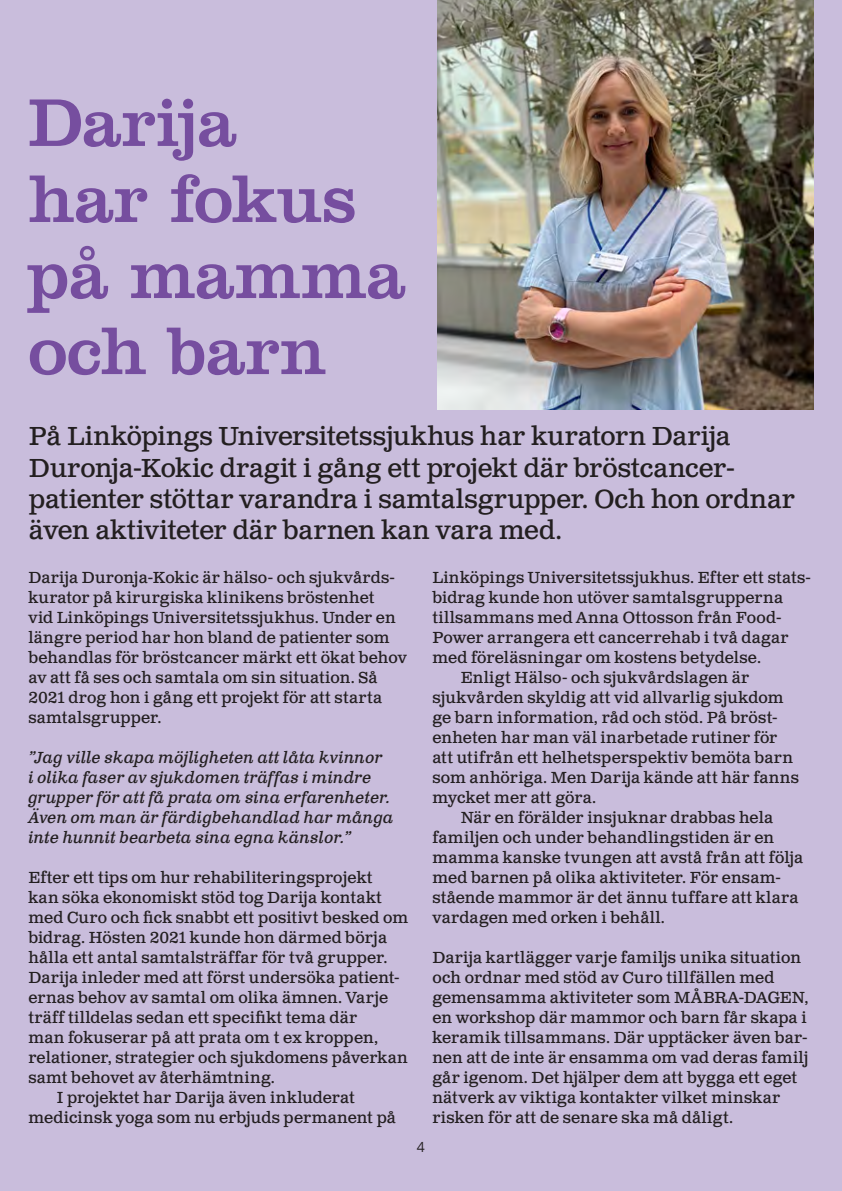
<style>
.page{position:relative;width:842px;height:1191px;background:#c9bddc}
.page>*{position:absolute;margin:0;border:0;box-sizing:border-box;transform-origin:0 0}
.Rubrik_3_liten_fet_v{font:70px/76px "Clarendon";letter-spacing:-.01em;color:#764e9f}
.Ingress_stor{font:26px/31.2px "Clarendon Text Pro";letter-spacing:-.005em;color:#231f20}
.bröd_Clarendon_Text{font:16px/20px "Clarendon Text Pro";letter-spacing:.015em;color:#231f20}
.Citat_i_text_MINDRE{font:italic 16px/20px "Clarendon Text Pro";letter-spacing:.01em;color:#231f20}
.t1{font:14px "Open Sans";color:#231f20}
</style>
<div class="page">
<img style="left:437px;top:0;width:377px;height:409px">
<p class="Rubrik_3_liten_fet_v" style="left:28px;top:83px;width:378px">Darija<br>har fokus på mamma och barn</p>
<p class="Ingress_stor" style="left:29px;top:422px;width:767px">På Linköpings Universitetssjukhus har kuratorn Darija Duronja-Kokic dragit i gång ett projekt där bröstcancer&shy;patienter stöttar varandra i samtalsgrupper. Och hon ordnar även aktiviteter där barnen kan vara med.</p>
<p class="bröd_Clarendon_Text" style="left:28px;top:568px;width:380px">Darija Duronja-Kokic är hälso- och sjukvårds&shy;kurator på kirurgiska klinikens bröstenhet<br>vid Linköpings Universitetssjukhus. Under en längre period har hon bland de patienter som behandlas för bröstcancer märkt ett ökat behov av att få ses och samtala om sin situation. Så 2021 drog hon i gång ett projekt för att starta samtalsgrupper.</p>
<p class="Citat_i_text_MINDRE" style="left:28px;top:748px;width:367px">”Jag ville skapa möjligheten att låta kvinnor<br>i olika faser av sjukdomen träffas i mindre grupper för att få prata om sina erfarenheter.<br>Även om man är färdigbehandlad har många inte hunnit bearbeta sina egna känslor.”</p>
<p class="bröd_Clarendon_Text" style="left:28px;top:868px;width:381px">Efter ett tips om hur rehabiliteringsprojekt<br>kan söka ekonomiskt stöd tog Darija kontakt med Curo och fick snabbt ett positivt besked om bidrag. Hösten 2021 kunde hon därmed börja hålla ett antal samtalsträffar för två grupper.</p>
<p class="bröd_Clarendon_Text" style="left:28px;top:968px;width:381px">Darija inleder med att först undersöka patient&shy;ernas behov av samtal om olika ämnen. Varje träff tilldelas sedan ett specifikt tema där<br>man fokuserar på att prata om t ex kroppen, relationer, strategier och sjukdomens påverkan samt behovet av återhämtning.</p>
<p class="bröd_Clarendon_Text" style="left:28px;top:1088px;width:369px;text-indent:28px">I projektet har Darija även inkluderat medicinsk yoga som nu erbjuds permanent på</p>
<p class="bröd_Clarendon_Text" style="left:432px;top:568px;width:380px">Linköpings Universitetssjukhus. Efter ett stats&shy;bidrag kunde hon utöver samtalsgrupperna tillsammans med Anna Ottosson från Food-Power arrangera ett cancerrehab i två dagar med föreläsningar om kostens betydelse.</p>
<p class="bröd_Clarendon_Text" style="left:432px;top:668px;width:368px;text-indent:28px">Enligt Hälso- och sjukvårdslagen är sjukvården skyldig att vid allvarlig sjukdom ge barn information, råd och stöd. På bröst&shy;enheten har man väl inarbetade rutiner för att utifrån ett helhetsperspektiv bemöta barn som anhöriga. Men Darija kände att här fanns mycket mer att göra.</p>
<p class="bröd_Clarendon_Text" style="left:432px;top:808px;width:372px;text-indent:28px">När en förälder insjuknar drabbas hela familjen och under behandlingstiden är en mamma kanske tvungen att avstå från att följa med barnen på olika aktiviteter. För ensam&shy;stående mammor är det ännu tuffare att klara vardagen med orken i behåll.</p>
<p class="bröd_Clarendon_Text" style="left:432px;top:948px;width:378px">Darija kartlägger varje familjs unika situation och ordnar med stöd av Curo tillfällen med gemensamma aktiviteter som MÅBRA-DAGEN, en workshop där mammor och barn får skapa i keramik tillsammans. Där upptäcker även bar&shy;nen att de inte är ensamma om vad deras familj går igenom. Det hjälper dem att bygga ett eget nätverk av viktiga kontakter vilket minskar risken för att de senare ska må dåligt.</p>
<p class="t1" style="left:417px;top:1137px;width:10px">4</p>
</div>
